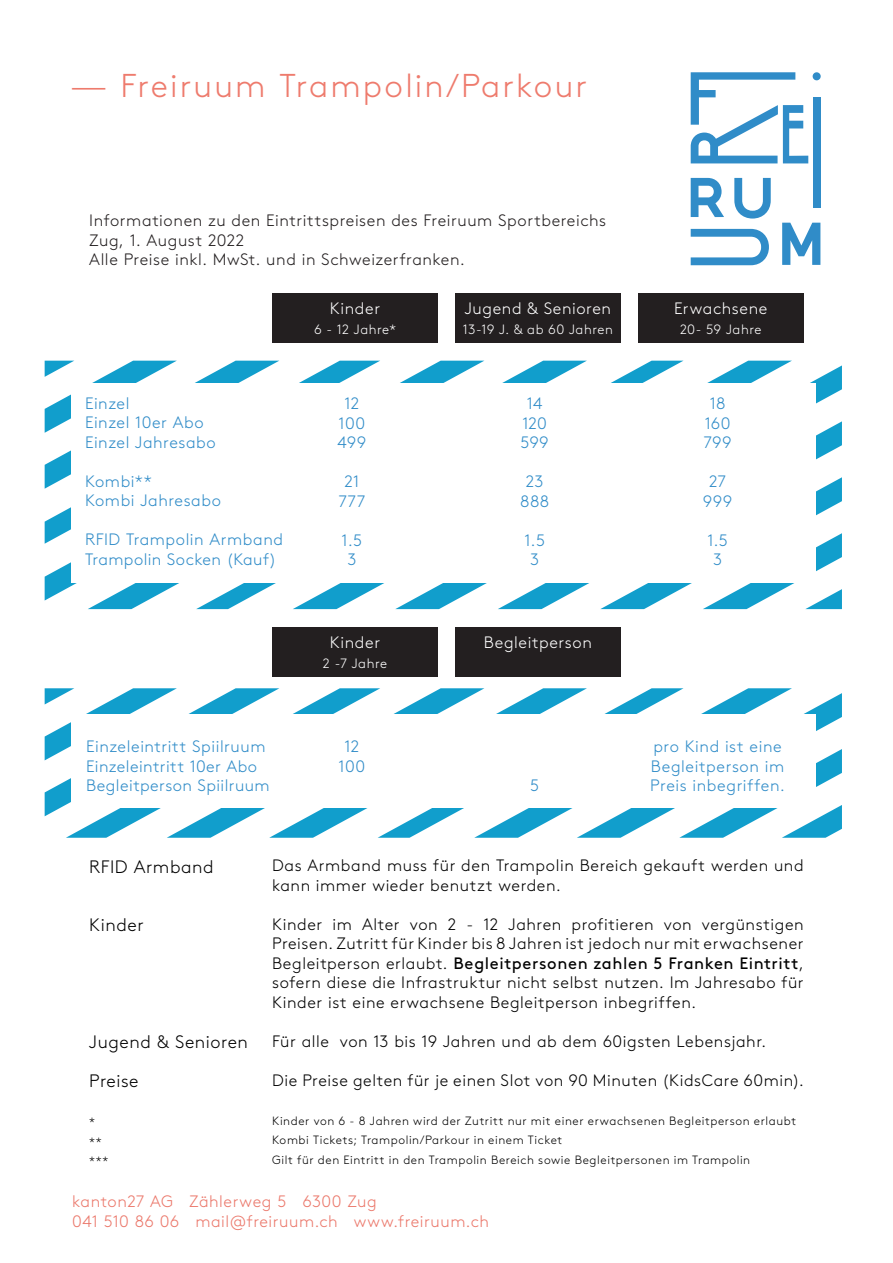
<style>
.page{position:relative;width:893px;height:1263px;background:#fff}
.page>*{position:absolute;margin:0;border:0;box-sizing:border-box;transform-origin:0 0}
.Titel_Kapitel{font:300 33px "Brown Pro";letter-spacing:.065em;color:#ee7b6d}
.Text_2_spalten_Braun{font:300 18px "Brown Pro";letter-spacing:.03em;color:#000}
.Text_2_spalten_Braun-2{font:300 16.5px/19.5px "Brown Pro";letter-spacing:.035em;color:#000}
.Text_2_spalten_Braun-3{font:300 16.5px/19.5px "Brown Pro";letter-spacing:.03em;color:#308cc8}
.Text_Klein_Braun_Rot{font:300 16.5px "Brown Pro";letter-spacing:.035em;color:#231f20}
.Fusszeile_Rot{font:300 16.5px "Brown Pro";letter-spacing:.03em;color:#eb786b}
.Text_2_spalten_Braun-4{font:300 16.5px "Brown Pro";letter-spacing:.035em;color:#fff}
.Text_2_spalten_Braun-5{font:300 13.5px "Brown Pro";letter-spacing:.04em;color:#fff}
.Text_2_spalten_Braun-6{font:300 12px "Brown Pro";letter-spacing:.05em;color:#000}
.s1{font-weight:400}
</style>
<div class="page">
<div style="left:272px;top:293px;width:166px;height:50px;background:#231f20"></div>
<svg style="left:792px;top:365px;width:50px;height:244px"></svg>
<svg style="left:683px;top:361px;width:109px;height:248px"></svg>
<svg style="left:587px;top:361px;width:96px;height:248px"></svg>
<svg style="left:88px;top:361px;width:499px;height:248px"></svg>
<svg style="left:45px;top:361px;width:439px;height:239px"></svg>
<svg style="left:45px;top:361px;width:335px;height:183px"></svg>
<svg style="left:45px;top:361px;width:234px;height:128px"></svg>
<div style="left:71px;top:383px;width:744px;height:200px;background:#fff"></div>
<div style="left:455px;top:293px;width:166px;height:50px;background:#231f20"></div>
<div style="left:638px;top:293px;width:166px;height:50px;background:#231f20"></div>
<div style="left:813px;top:97px;width:7px;height:111px;background:#308cc8"></div>
<svg style="left:734px;top:178px;width:37px;height:41px"></svg>
<svg style="left:691px;top:178px;width:33px;height:39px"></svg>
<svg style="left:691px;top:72px;width:117px;height:91px"></svg>
<svg style="left:782px;top:223px;width:38px;height:42px"></svg>
<div style="left:813px;top:72px;width:8px;height:8px;background:#308cc8;border-radius:50%"></div>
<svg style="left:691px;top:229px;width:78px;height:36px"></svg>
<div style="left:272px;top:627px;width:166px;height:50px;background:#231f20"></div>
<svg style="left:792px;top:693px;width:50px;height:145px"></svg>
<svg style="left:683px;top:688px;width:109px;height:150px"></svg>
<svg style="left:587px;top:688px;width:96px;height:150px"></svg>
<svg style="left:484px;top:688px;width:103px;height:150px"></svg>
<svg style="left:380px;top:688px;width:104px;height:150px"></svg>
<svg style="left:66px;top:688px;width:314px;height:150px"></svg>
<svg style="left:45px;top:688px;width:234px;height:128px"></svg>
<div style="left:71px;top:714px;width:744px;height:94px;background:#fff"></div>
<div style="left:455px;top:627px;width:166px;height:50px;background:#231f20"></div>
<p class="Titel_Kapitel" style="left:72px;top:61px;width:517px">– Freiruum Trampolin/Parkour</p>
<p class="Text_Klein_Braun_Rot" style="left:89px;top:208px;width:518px">Informationen zu den Eintrittspreisen des Freiruum Sportbereichs</p>
<p class="Text_Klein_Braun_Rot" style="left:89px;top:228px;width:157px">Zug, 1. August 2022</p>
<p class="Text_Klein_Braun_Rot" style="left:89px;top:247px;width:377px">Alle Preise inkl. MwSt. und in Schweizerfranken.</p>
<p class="Text_2_spalten_Braun-3" style="left:85px;top:392px;width:46px">Einzel</p>
<p class="Text_2_spalten_Braun-3" style="left:85px;top:412px;width:120px">Einzel 10er Abo</p>
<p class="Text_2_spalten_Braun-3" style="left:85px;top:431px;width:132px">Einzel Jahresabo</p>
<p class="Text_2_spalten_Braun-3" style="left:85px;top:470px;width:68px">Kombi**</p>
<p class="Text_2_spalten_Braun-3" style="left:85px;top:490px;width:137px">Kombi Jahresabo</p>
<p class="Text_2_spalten_Braun-3" style="left:85px;top:529px;width:200px">RFID Trampolin Armband</p>
<p class="Text_2_spalten_Braun-3" style="left:85px;top:548px;width:193px">Trampolin Socken (Kauf)</p>
<p class="Text_2_spalten_Braun-3" style="left:86px;top:736px;width:181px">Einzeleintritt Spiilruum</p>
<p class="Text_2_spalten_Braun-3" style="left:86px;top:755px;width:173px">Einzeleintritt 10er Abo</p>
<p class="Text_2_spalten_Braun-3" style="left:86px;top:775px;width:185px">Begleitperson Spiilruum</p>
<p class="Text_2_spalten_Braun-4" style="left:330px;top:296px;width:52px">Kinder</p>
<p class="Text_2_spalten_Braun-5" style="left:314px;top:319px;width:84px">6 - 12 Jahre*</p>
<p class="Text_2_spalten_Braun-3" style="left:344px;top:392px;width:16px">12</p>
<p class="Text_2_spalten_Braun-3" style="left:339px;top:412px;width:28px">100</p>
<p class="Text_2_spalten_Braun-3" style="left:337px;top:431px;width:30px">499</p>
<p class="Text_2_spalten_Braun-3" style="left:344px;top:470px;width:16px">21</p>
<p class="Text_2_spalten_Braun-3" style="left:338px;top:490px;width:28px">777</p>
<p class="Text_2_spalten_Braun-3" style="left:342px;top:529px;width:22px">1.5</p>
<p class="Text_2_spalten_Braun-3" style="left:347px;top:548px;width:11px">3</p>
<p class="Text_2_spalten_Braun-4" style="left:330px;top:630px;width:52px">Kinder</p>
<p class="Text_2_spalten_Braun-5" style="left:323px;top:653px;width:66px">2 -7 Jahre</p>
<p class="Text_2_spalten_Braun-3" style="left:344px;top:736px;width:16px">12</p>
<p class="Text_2_spalten_Braun-3" style="left:339px;top:755px;width:28px">100</p>
<p class="Text_2_spalten_Braun-4" style="left:465px;top:296px;width:148px">Jugend &amp; Senioren</p>
<p class="Text_2_spalten_Braun-5" style="left:463px;top:319px;width:151px">13-19 J. &amp; ab 60 Jahren</p>
<p class="Text_2_spalten_Braun-3" style="left:527px;top:392px;width:17px">14</p>
<p class="Text_2_spalten_Braun-3" style="left:522px;top:412px;width:26px">120</p>
<p class="Text_2_spalten_Braun-3" style="left:521px;top:431px;width:30px">599</p>
<p class="Text_2_spalten_Braun-3" style="left:526px;top:470px;width:19px">23</p>
<p class="Text_2_spalten_Braun-3" style="left:520px;top:490px;width:31px">888</p>
<p class="Text_2_spalten_Braun-3" style="left:524px;top:529px;width:22px">1.5</p>
<p class="Text_2_spalten_Braun-3" style="left:530px;top:548px;width:11px">3</p>
<p class="Text_2_spalten_Braun-4" style="left:484px;top:630px;width:110px">Begleitperson</p>
<p class="Text_2_spalten_Braun-3" style="left:530px;top:775px;width:10px">5</p>
<p class="Text_2_spalten_Braun-4" style="left:674px;top:296px;width:95px">Erwachsene</p>
<p class="Text_2_spalten_Braun-5" style="left:680px;top:319px;width:83px">20- 59 Jahre</p>
<p class="Text_2_spalten_Braun-3" style="left:710px;top:392px;width:17px">18</p>
<p class="Text_2_spalten_Braun-3" style="left:705px;top:412px;width:27px">160</p>
<p class="Text_2_spalten_Braun-3" style="left:704px;top:431px;width:30px">799</p>
<p class="Text_2_spalten_Braun-3" style="left:709px;top:470px;width:19px">27</p>
<p class="Text_2_spalten_Braun-3" style="left:703px;top:490px;width:31px">999</p>
<p class="Text_2_spalten_Braun-3" style="left:707px;top:529px;width:22px">1.5</p>
<p class="Text_2_spalten_Braun-3" style="left:713px;top:548px;width:11px">3</p>
<p class="Text_2_spalten_Braun-3" style="left:650px;top:736px;width:136px">pro Kind ist eine<br>Begleitperson im<br>Preis inbegriffen.</p>
<p class="Text_2_spalten_Braun" style="left:89px;top:853px;width:126px">RFID Armband</p>
<p class="Text_2_spalten_Braun" style="left:89px;top:911px;width:56px">Kinder</p>
<p class="Text_2_spalten_Braun" style="left:89px;top:1028px;width:160px">Jugend &amp; Senioren</p>
<p class="Text_2_spalten_Braun" style="left:89px;top:1067px;width:51px">Preise</p>
<p class="Text_2_spalten_Braun-6" style="left:89px;top:1113px;width:7px">*</p>
<p class="Text_2_spalten_Braun-6" style="left:89px;top:1132px;width:14px">**</p>
<p class="Text_2_spalten_Braun-6" style="left:89px;top:1152px;width:20px">***</p>
<p class="Text_2_spalten_Braun-2" style="left:272px;top:855px;width:533px">Das Armband muss für den Trampolin Bereich gekauft werden und kann immer wieder benutzt werden.</p>
<p class="Text_2_spalten_Braun-2" style="left:272px;top:913px;width:533px;text-align:justify">Kinder im Alter von 2 - 12 Jahren profitieren von vergünstigen Preisen. Zutritt für Kinder bis 8 Jahren ist jedoch nur mit erwachsener Begleitperson erlaubt. <span class="s1">Begleitpersonen zahlen 5 Franken Eintritt</span>, sofern diese die Infrastruktur nicht selbst nutzen. Im Jahresabo für Kinder ist eine erwachsene Begleitperson inbegriffen.</p>
<p class="Text_2_spalten_Braun-2" style="left:272px;top:1030px;width:496px">Für alle von 13 bis 19 Jahren und ab dem 60igsten Lebensjahr.</p>
<p class="Text_2_spalten_Braun-2" style="left:272px;top:1069px;width:533px">Die Preise gelten für je einen Slot von 90 Minuten (KidsCare 60min).</p>
<p class="Text_2_spalten_Braun-6" style="left:272px;top:1112px;width:525px">Kinder von 6 - 8 Jahren wird der Zutritt nur mit einer erwachsenen Begleitperson erlaubt</p>
<p class="Text_2_spalten_Braun-6" style="left:272px;top:1131px;width:292px">Kombi Tickets; Trampolin/Parkour in einem Ticket</p>
<p class="Text_2_spalten_Braun-6" style="left:272px;top:1151px;width:480px">Gilt für den Eintritt in den Trampolin Bereich sowie Begleitpersonen im Trampolin</p>
<p class="Fusszeile_Rot" style="left:72px;top:1189px;width:306px">kanton27 AG Zählerweg 5 6300 Zug</p>
<p class="Fusszeile_Rot" style="left:72px;top:1209px;width:418px">041 510 86 06 mail@freiruum.ch www.freiruum.ch</p>
</div>
